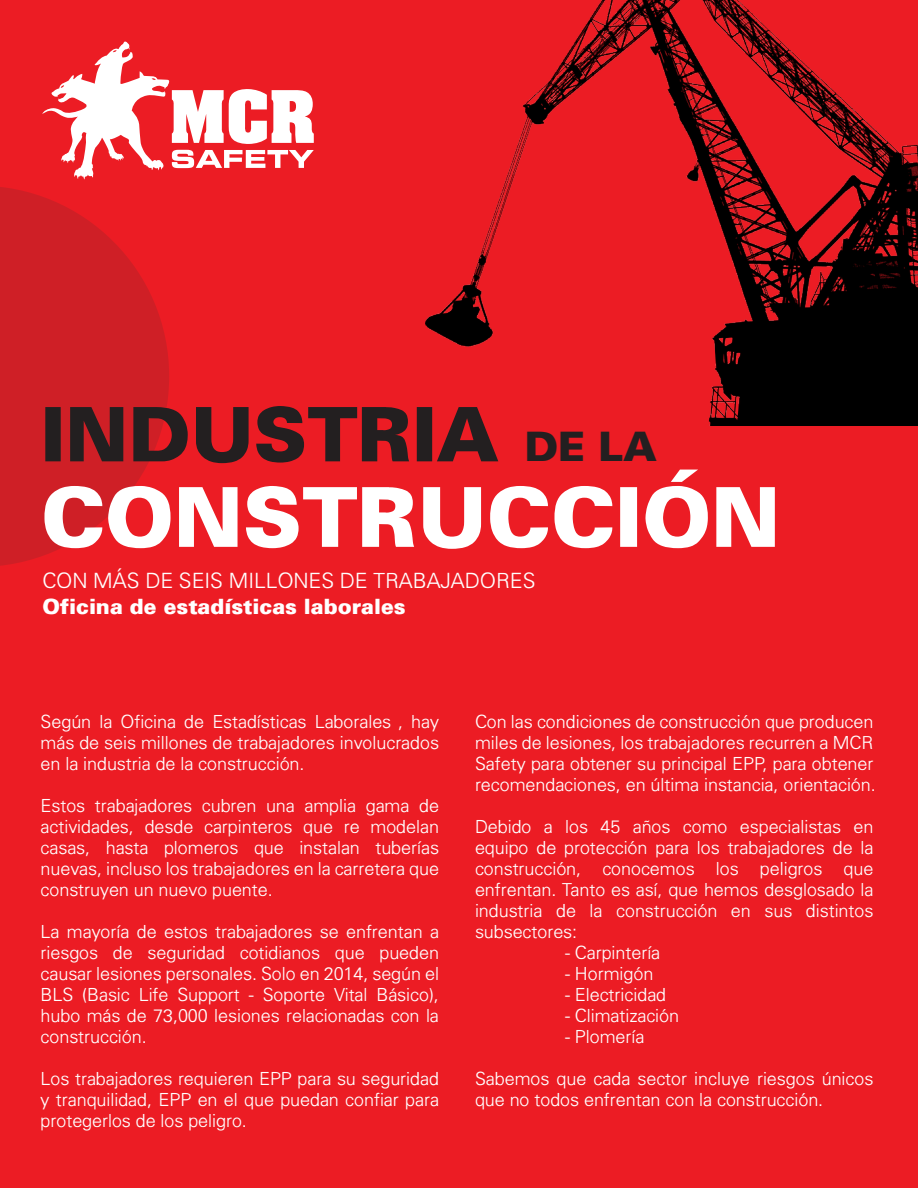
<style>
.page{position:relative;width:918px;height:1188px;background:#ec1c24}
.page>*{position:absolute;margin:0;border:0;box-sizing:border-box;transform-origin:0 0}
.t1{font:900 82.5px "Univers";color:#fff}
.t2{font:900 75px "Univers";color:#231f20}
.t3{font:300 21px "Univers";color:#fff}
.t4{font:900 21px "Univers";color:#fff}
.t5{font:300 18px/21px "Univers";color:#fff;text-align:justify}
.s1{font-size:40.5px}
</style>
<div class="page">
<svg style="left:42px;top:42px;width:272px;height:138px"></svg>
<svg style="left:0;top:187px;width:169px;height:379px;fill:#cf1f26"></svg>
<img style="left:425px;top:0;width:493px;height:425px">
<h2 class="t2" style="left:41px;top:385px;width:618px">INDUSTRIA <span class="s1">DE LA</span></h2>
<h1 class="t1" style="left:41px;top:463px;width:741px">CONSTRUCCIÓN</h1>
<p class="t3" style="left:42px;top:568px;width:495px">CON MÁS DE SEIS MILLONES DE TRABAJADORES</p>
<p class="t4" style="left:42px;top:593px;width:365px">Oficina de estadísticas laborales</p>
<p class="t5" style="left:41px;top:710px;width:400px">Según la Oficina de Estadísticas Laborales , hay más de seis millones de trabajadores involucrados en la industria de la construcción.</p>
<p class="t5" style="left:41px;top:794px;width:400px">Estos trabajadores cubren una amplia gama de actividades, desde carpinteros que re modelan casas, hasta plomeros que instalan tuberías nuevas, incluso los trabajadores en la carretera que construyen un nuevo puente.</p>
<p class="t5" style="left:41px;top:920px;width:400px">La mayoría de estos trabajadores se enfrentan a riesgos de seguridad cotidianos que pueden causar lesiones personales. Solo en 2014, según el BLS (Basic Life Support - Soporte Vital Básico), hubo más de 73,000 lesiones relacionadas con la construcción.</p>
<p class="t5" style="left:41px;top:1067px;width:400px">Los trabajadores requieren EPP para su seguridad y tranquilidad, EPP en el que puedan confiar para protegerlos de los peligro.</p>
<p class="t5" style="left:475px;top:710px;width:402px;text-align:left">Con las condiciones de construcción que producen miles de lesiones, los trabajadores recurren a MCR Safety para obtener su principal EPP, para obtener recomendaciones, en última instancia, orientación.</p>
<p class="t5" style="left:475px;top:815px;width:400px">Debido a los 45 años como especialistas en equipo de protección para los trabajadores de la construcción, conocemos los peligros que enfrentan. Tanto es así, que hemos desglosado la industria de la construcción en sus distintos subsectores:</p>
<p class="t5" style="left:565px;top:941px;width:97px">- Carpintería</p>
<p class="t5" style="left:565px;top:962px;width:90px">- Hormigón</p>
<p class="t5" style="left:565px;top:983px;width:103px">- Electricidad</p>
<p class="t5" style="left:565px;top:1004px;width:116px">- Climatización</p>
<p class="t5" style="left:565px;top:1025px;width:81px">- Plomería</p>
<p class="t5" style="left:475px;top:1067px;width:400px">Sabemos que cada sector incluye riesgos únicos que no todos enfrentan con la construcción.</p>
</div>
